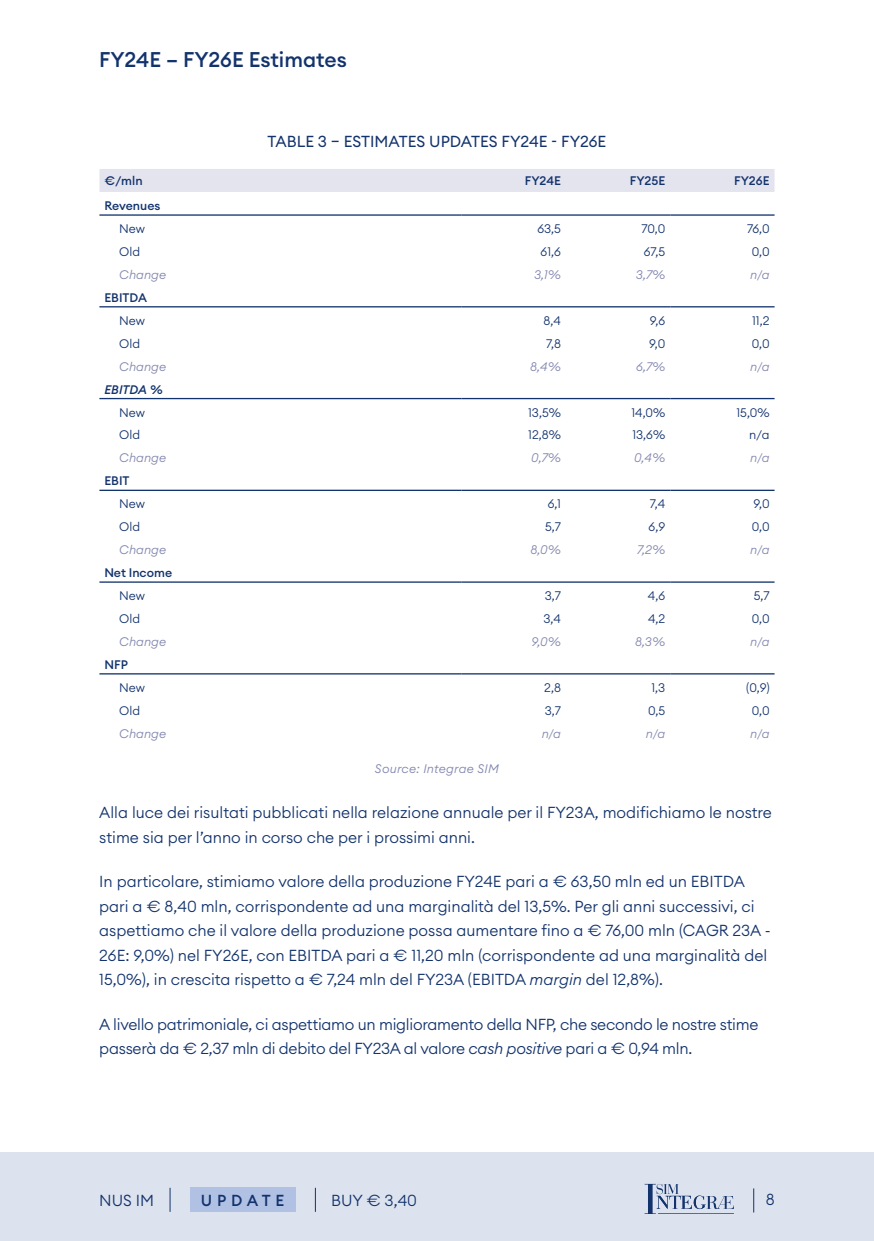
<style>
.page{position:relative;width:874px;height:1241px;background:#fff}
.page>*{position:absolute;margin:0;border:0;box-sizing:border-box;transform-origin:0 0}
.t1{font:500 21px "Euclid Circular A";color:#13336d}
.t2{font:300 15.75px/24.5px "Euclid Circular A";color:#13336d}
.t3{font:300 15.75px/24.5px "Euclid Circular A";letter-spacing:-.02em;color:#13336d}
.t4{font:15.75px "Euclid Circular A";color:#13336d}
.t5{font:500 15.75px "Euclid Circular A";letter-spacing:.3em;color:#13336d}
.t6{font:300 12.25px "Euclid Circular A";color:#13336d}
.t7{font:italic 300 12.25px "Euclid Circular A";color:#8186af}
.t8{font:500 12.25px "Euclid Circular A";color:#13336d}
.t9{font:italic 300 12.25px "Euclid Circular A";letter-spacing:.02em;color:#8186af}
.t10{font:italic 500 12.25px "Euclid Circular A";color:#13336d}
.s1{font-style:italic}
</style>
<div class="page">
<div style="left:0;top:1152px;width:873px;height:88px;background:#dde3ee"></div>
<svg style="left:169px;top:1187px;width:1px;height:24px"></svg>
<div style="left:190px;top:1187px;width:105px;height:24px;background:#b1c1e4"></div>
<svg style="left:315px;top:1187px;width:1px;height:24px"></svg>
<svg style="left:644px;top:1183px;width:89px;height:30px"></svg>
<div style="left:99px;top:169px;width:675px;height:23px;background:#e4e4ef"></div>
<hr style="left:99px;top:306px;width:362px;height:1px;background:#13336d">
<hr style="left:461px;top:306px;width:104px;height:1px;background:#13336d">
<hr style="left:565px;top:306px;width:105px;height:1px;background:#13336d">
<hr style="left:670px;top:306px;width:104px;height:1px;background:#13336d">
<hr style="left:99px;top:398px;width:362px;height:1px;background:#13336d">
<hr style="left:461px;top:398px;width:104px;height:1px;background:#13336d">
<hr style="left:565px;top:398px;width:105px;height:1px;background:#13336d">
<hr style="left:670px;top:398px;width:104px;height:1px;background:#13336d">
<hr style="left:99px;top:581px;width:362px;height:1px;background:#13336d">
<hr style="left:461px;top:581px;width:104px;height:1px;background:#13336d">
<hr style="left:565px;top:581px;width:105px;height:1px;background:#13336d">
<hr style="left:670px;top:581px;width:104px;height:1px;background:#13336d">
<hr style="left:99px;top:673px;width:362px;height:1px;background:#13336d">
<hr style="left:461px;top:673px;width:104px;height:1px;background:#13336d">
<hr style="left:565px;top:673px;width:105px;height:1px;background:#13336d">
<hr style="left:670px;top:673px;width:104px;height:1px;background:#13336d">
<hr style="left:99px;top:214px;width:362px;height:2px;background:#13336d">
<hr style="left:461px;top:214px;width:104px;height:2px;background:#13336d">
<hr style="left:565px;top:214px;width:105px;height:2px;background:#13336d">
<hr style="left:670px;top:214px;width:104px;height:2px;background:#13336d">
<hr style="left:99px;top:489px;width:362px;height:2px;background:#13336d">
<hr style="left:461px;top:489px;width:104px;height:2px;background:#13336d">
<hr style="left:565px;top:489px;width:105px;height:2px;background:#13336d">
<hr style="left:670px;top:489px;width:104px;height:2px;background:#13336d">
<h1 class="t1" style="left:99px;top:46px;width:249px">FY24E – FY26E Estimates</h1>
<p class="t4" style="left:267px;top:131px;width:340px">TABLE 3 – ESTIMATES UPDATES FY24E - FY26E</p>
<p class="t8" style="left:104px;top:173px;width:40px">€/mln</p>
<p class="t8" style="left:524px;top:173px;width:38px">FY24E</p>
<p class="t8" style="left:629px;top:173px;width:37px">FY25E</p>
<p class="t8" style="left:733px;top:173px;width:37px">FY26E</p>
<p class="t8" style="left:104px;top:198px;width:58px">Revenues</p>
<p class="t6" style="left:119px;top:221px;width:27px">New</p>
<p class="t6" style="left:537px;top:221px;width:25px">63,5</p>
<p class="t6" style="left:641px;top:221px;width:25px">70,0</p>
<p class="t6" style="left:746px;top:221px;width:24px">76,0</p>
<p class="t6" style="left:119px;top:244px;width:22px">Old</p>
<p class="t6" style="left:540px;top:244px;width:22px">61,6</p>
<p class="t6" style="left:643px;top:244px;width:23px">67,5</p>
<p class="t6" style="left:751px;top:244px;width:19px">0,0</p>
<p class="t7" style="left:119px;top:267px;width:48px">Change</p>
<p class="t7" style="left:534px;top:267px;width:28px">3,1%</p>
<p class="t7" style="left:635px;top:267px;width:31px">3,7%</p>
<p class="t7" style="left:749px;top:267px;width:21px">n/a</p>
<p class="t8" style="left:104px;top:289px;width:44px">EBITDA</p>
<p class="t6" style="left:119px;top:312px;width:27px">New</p>
<p class="t6" style="left:543px;top:312px;width:19px">8,4</p>
<p class="t6" style="left:649px;top:312px;width:17px">9,6</p>
<p class="t6" style="left:751px;top:312px;width:19px">11,2</p>
<p class="t6" style="left:119px;top:335px;width:22px">Old</p>
<p class="t6" style="left:546px;top:335px;width:16px">7,8</p>
<p class="t6" style="left:649px;top:335px;width:18px">9,0</p>
<p class="t6" style="left:751px;top:335px;width:19px">0,0</p>
<p class="t7" style="left:119px;top:358px;width:48px">Change</p>
<p class="t7" style="left:530px;top:358px;width:32px">8,4%</p>
<p class="t7" style="left:635px;top:358px;width:31px">6,7%</p>
<p class="t7" style="left:749px;top:358px;width:21px">n/a</p>
<p class="t10" style="left:104px;top:381px;width:60px">EBITDA %</p>
<p class="t6" style="left:119px;top:404px;width:27px">New</p>
<p class="t6" style="left:528px;top:404px;width:34px">13,5%</p>
<p class="t6" style="left:631px;top:404px;width:35px">14,0%</p>
<p class="t6" style="left:736px;top:404px;width:35px">15,0%</p>
<p class="t6" style="left:119px;top:427px;width:22px">Old</p>
<p class="t6" style="left:528px;top:427px;width:34px">12,8%</p>
<p class="t6" style="left:632px;top:427px;width:34px">13,6%</p>
<p class="t6" style="left:748px;top:427px;width:22px">n/a</p>
<p class="t7" style="left:119px;top:450px;width:48px">Change</p>
<p class="t7" style="left:531px;top:450px;width:31px">0,7%</p>
<p class="t7" style="left:633px;top:450px;width:33px">0,4%</p>
<p class="t7" style="left:749px;top:450px;width:21px">n/a</p>
<p class="t8" style="left:104px;top:473px;width:27px">EBIT</p>
<p class="t6" style="left:119px;top:496px;width:27px">New</p>
<p class="t6" style="left:547px;top:496px;width:15px">6,1</p>
<p class="t6" style="left:649px;top:496px;width:17px">7,4</p>
<p class="t6" style="left:753px;top:496px;width:18px">9,0</p>
<p class="t6" style="left:119px;top:519px;width:22px">Old</p>
<p class="t6" style="left:545px;top:519px;width:17px">5,7</p>
<p class="t6" style="left:648px;top:519px;width:18px">6,9</p>
<p class="t6" style="left:751px;top:519px;width:19px">0,0</p>
<p class="t7" style="left:119px;top:542px;width:48px">Change</p>
<p class="t7" style="left:530px;top:542px;width:32px">8,0%</p>
<p class="t7" style="left:636px;top:542px;width:30px">7,2%</p>
<p class="t7" style="left:749px;top:542px;width:21px">n/a</p>
<p class="t8" style="left:104px;top:564px;width:69px">Net Income</p>
<p class="t6" style="left:119px;top:587px;width:27px">New</p>
<p class="t6" style="left:544px;top:587px;width:18px">3,7</p>
<p class="t6" style="left:647px;top:587px;width:19px">4,6</p>
<p class="t6" style="left:753px;top:587px;width:17px">5,7</p>
<p class="t6" style="left:119px;top:610px;width:22px">Old</p>
<p class="t6" style="left:543px;top:610px;width:19px">3,4</p>
<p class="t6" style="left:647px;top:610px;width:19px">4,2</p>
<p class="t6" style="left:751px;top:610px;width:19px">0,0</p>
<p class="t7" style="left:119px;top:633px;width:48px">Change</p>
<p class="t7" style="left:531px;top:633px;width:31px">9,0%</p>
<p class="t7" style="left:634px;top:633px;width:32px">8,3%</p>
<p class="t7" style="left:749px;top:633px;width:21px">n/a</p>
<p class="t8" style="left:104px;top:656px;width:25px">NFP</p>
<p class="t6" style="left:119px;top:679px;width:27px">New</p>
<p class="t6" style="left:544px;top:679px;width:18px">2,8</p>
<p class="t6" style="left:651px;top:679px;width:15px">1,3</p>
<p class="t6" style="left:746px;top:679px;width:25px">(0,9)</p>
<p class="t6" style="left:119px;top:702px;width:22px">Old</p>
<p class="t6" style="left:544px;top:702px;width:18px">3,7</p>
<p class="t6" style="left:648px;top:702px;width:19px">0,5</p>
<p class="t6" style="left:751px;top:702px;width:19px">0,0</p>
<p class="t7" style="left:119px;top:725px;width:48px">Change</p>
<p class="t7" style="left:541px;top:725px;width:21px">n/a</p>
<p class="t7" style="left:645px;top:725px;width:21px">n/a</p>
<p class="t7" style="left:749px;top:725px;width:21px">n/a</p>
<p class="t9" style="left:375px;top:760px;width:125px">Source: Integrae SIM</p>
<p class="t2" style="left:99px;top:800px;width:674px">Alla luce dei risultati pubblicati nella relazione annuale per il FY23A, modifichiamo le nostre stime sia per l’anno in corso che per i prossimi anni.</p>
<p class="t2" style="left:99px;top:868px;width:672px">In particolare, stimiamo valore della produzione FY24E pari a € 63,50 mln ed un EBITDA pari a € 8,40 mln, corrispondente ad una marginalità del 13,5%. Per gli anni successivi, ci aspettiamo che il valore della produzione possa aumentare fino a € 76,00 mln (CAGR 23A - 26E: 9,0%) nel FY26E, con EBITDA pari a € 11,20 mln (corrispondente ad una marginalità del 15,0%), in crescita rispetto a € 7,24 mln del FY23A (EBITDA <span class="s1">margin</span> del 12,8%).</p>
<p class="t3" style="left:99px;top:1011px;width:660px">A livello patrimoniale, ci aspettiamo un miglioramento della NFP, che secondo le nostre stime passerà da € 2,37 mln di debito del FY23A al valore <span class="s1">cash positive</span> pari a € 0,94 mln.</p>
<p class="t2" style="left:99px;top:1187px;width:56px">NUS IM</p>
<p class="t5" style="left:201px;top:1190px;width:85px">UPDATE</p>
<p class="t2" style="left:331px;top:1187px;width:87px">BUY € 3,40</p>
<p class="t2" style="left:765px;top:1186px;width:10px">8</p>
</div>
